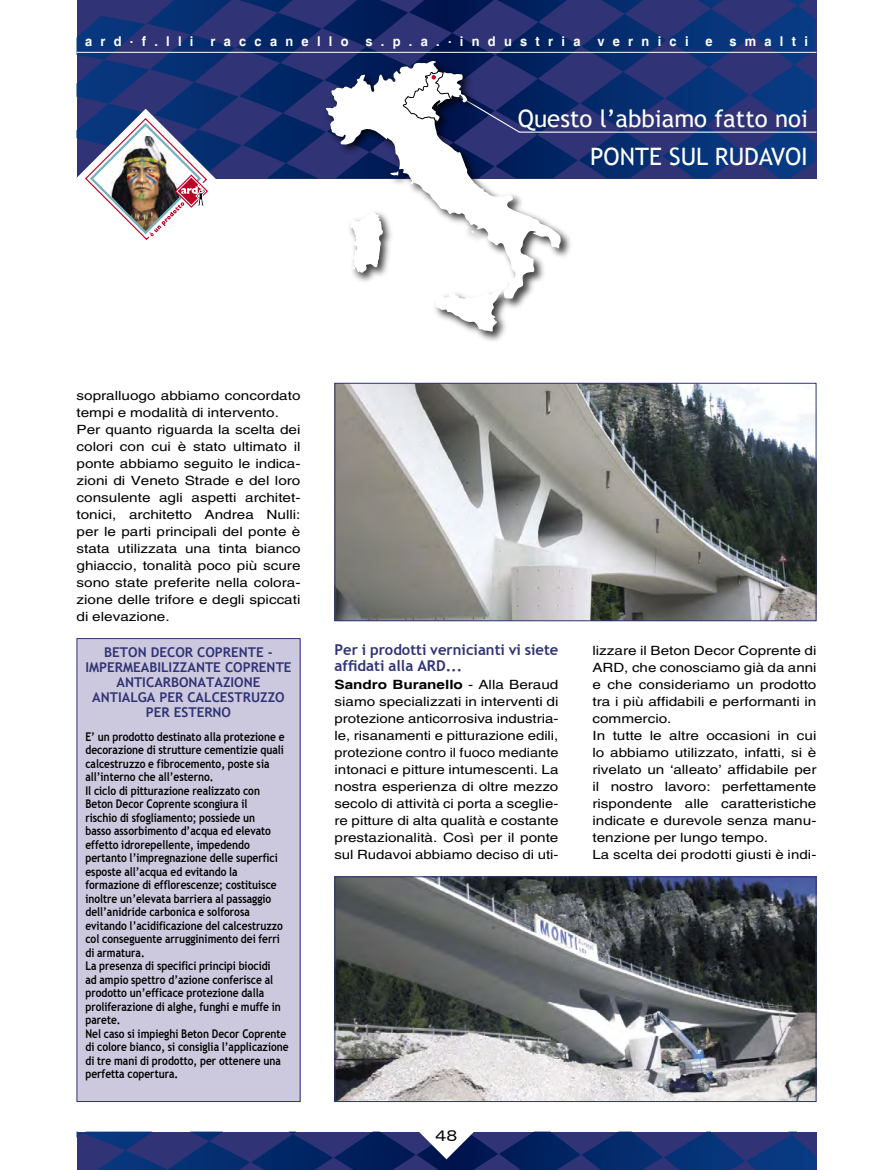
<style>
.page{position:relative;width:893px;height:1170px;background:#fff}
.page>*{position:absolute;margin:0;border:0;box-sizing:border-box;transform-origin:0 0}
.ard_occhiello_perchè{font:24px "Trebuchet MS";color:#fff}
.ard_domanda{font:700 15px/16.5px "Trebuchet MS";color:#303375}
.t1{font:expanded 15px "Zurich BT";color:#000}
.ard__box_titolo{font:700 13.5px/15px "Trebuchet MS";color:#303375;text-align:center}
.ard_occhiello_1{font:700 13.5px "Helvetica";letter-spacing:.65em;color:#fff;scale:.95 1}
.ard_corpo_testo{font:12.75px/17px "Helvetica";color:#000;text-align:justify;scale:1.2 1}
.ard_corpo_testo-2{font:12.75px "Helvetica";color:#000;scale:1.18 1}
.ard_box_testo_condensato{font:700 12px/13.5px "Trebuchet MS";color:#000;scale:.85 1}
.s1{font-weight:700}
</style>
<div class="page">
<svg style="left:77px;top:1131px;width:739px;height:38px;background:#223876"></svg>
<svg style="left:77px;top:0;width:157px;height:65px;background:#1c3275"></svg>
<svg style="left:77px;top:65px;width:157px;height:113px;background:#1b3275"></svg>
<hr style="left:77px;top:52px;width:739px;height:1px;background:#fff">
<img style="left:76px;top:109px;width:140px;height:131px">
<img style="left:336px;top:878px;width:478px;height:221px">
<div style="left:334px;top:876px;width:482px;height:225px;border:1px solid #303375"></div>
<div style="left:77px;top:638px;width:223px;height:463px;background:#ccc9de"></div>
<img style="left:336px;top:385px;width:478px;height:234px">
<div style="left:334px;top:383px;width:482px;height:238px;border:1px solid #303375"></div>
<div style="left:323px;top:58px;width:250px;height:285px;background:#000;opacity:.75"></div>
<svg style="left:436px;top:299px;width:66px;height:32px"></svg>
<svg style="left:325px;top:178px;width:236px;height:121px"></svg>
<svg style="left:234px;top:0;width:583px;height:178px;background:#2f417b"></svg>
<p class="ard_occhiello_1" style="left:85px;top:33px;width:762px">ard.f.lli raccanello s.p.a..industria vernici e smalti</p>
<p class="ard_corpo_testo" style="left:77px;top:387px;width:188px">sopralluogo abbiamo concordato tempi e modalità di intervento.</p>
<p class="ard_corpo_testo" style="left:77px;top:421px;width:188px">Per quanto riguarda la scelta dei colori con cui è stato ultimato il ponte abbiamo seguito le indica&shy;zioni di Veneto Strade e del loro consulente agli aspetti architet&shy;tonici, architetto Andrea Nulli: per le parti principali del ponte è stata utilizzata una tinta bianco ghiaccio, tonalità poco più scure sono state preferite nella colora&shy;zione delle trifore e degli spiccati di elevazione.</p>
<p class="ard_occhiello_perchè" style="left:518px;top:105px;width:291px">Questo l’abbiamo fatto noi</p>
<p class="ard_occhiello_perchè" style="left:590px;top:142px;width:219px">PONTE SUL RUDAVOI</p>
<p class="ard__box_titolo" style="left:85px;top:644px;width:208px">BETON DECOR COPRENTE -<br>IMPERMEABILIZZANTE COPRENTE<br>ANTICARBONATAZIONE<br>ANTIALGA PER CALCESTRUZZO<br>PER ESTERNO</p>
<p class="ard_domanda" style="left:334px;top:641px;width:225px">Per i prodotti vernicianti vi siete affidati alla ARD...</p>
<p class="ard_corpo_testo" style="left:334px;top:676px;width:188px"><span class="s1">Sandro Buranello</span> - Alla Beraud siamo specializzati in interventi di protezione anticorrosiva industria&shy;le, risanamenti e pitturazione edili, protezione contro il fuoco mediante intonaci e pitture intumescenti. La nostra esperienza di oltre mezzo secolo di attività ci porta a sceglie&shy;re pitture di alta qualità e costante prestazionalità. Così per il ponte sul Rudavoi abbiamo deciso di uti-</p>
<p class="ard_box_testo_condensato" style="left:85px;top:729px;width:241px">E’ un prodotto destinato alla protezione e decorazione di strutture cementizie quali calcestruzzo e fibrocemento, poste sia all’interno che all’esterno.<br>Il ciclo di pitturazione realizzato con Beton Decor Coprente scongiura il<br>rischio di sfogliamento; possiede un<br>basso assorbimento d’acqua ed elevato effetto idrorepellente, impedendo pertanto l’impregnazione delle superfici esposte all’acqua ed evitando la formazione di efflorescenze; costituisce inoltre un’elevata barriera al passaggio dell’anidride carbonica e solforosa evitando l’acidificazione del calcestruzzo col conseguente arrugginimento dei ferri di armatura.<br>La presenza di specifici principi biocidi<br>ad ampio spettro d’azione conferisce al prodotto un’efficace protezione dalla proliferazione di alghe, funghi e muffe in parete.<br>Nel caso si impieghi Beton Decor Coprente di colore bianco, si consiglia l’applicazione di tre mani di prodotto, per ottenere una perfetta copertura.</p>
<p class="t1" style="left:436px;top:1126px;width:23px">48</p>
<p class="ard_corpo_testo" style="left:592px;top:642px;width:188px">lizzare il Beton Decor Coprente di ARD, che conosciamo già da anni e che consideriamo un prodotto tra i più affidabili e performanti in commercio.</p>
<p class="ard_corpo_testo" style="left:592px;top:727px;width:188px">In tutte le altre occasioni in cui lo abbiamo utilizzato, infatti, si è rivelato un ‘alleato’ affidabile per il nostro lavoro: perfettamente rispondente alle caratteristiche indicate e durevole senza manu&shy;tenzione per lungo tempo.</p>
<p class="ard_corpo_testo-2" style="left:592px;top:847px;width:191px">La scelta dei prodotti giusti è indi-</p>
</div>
